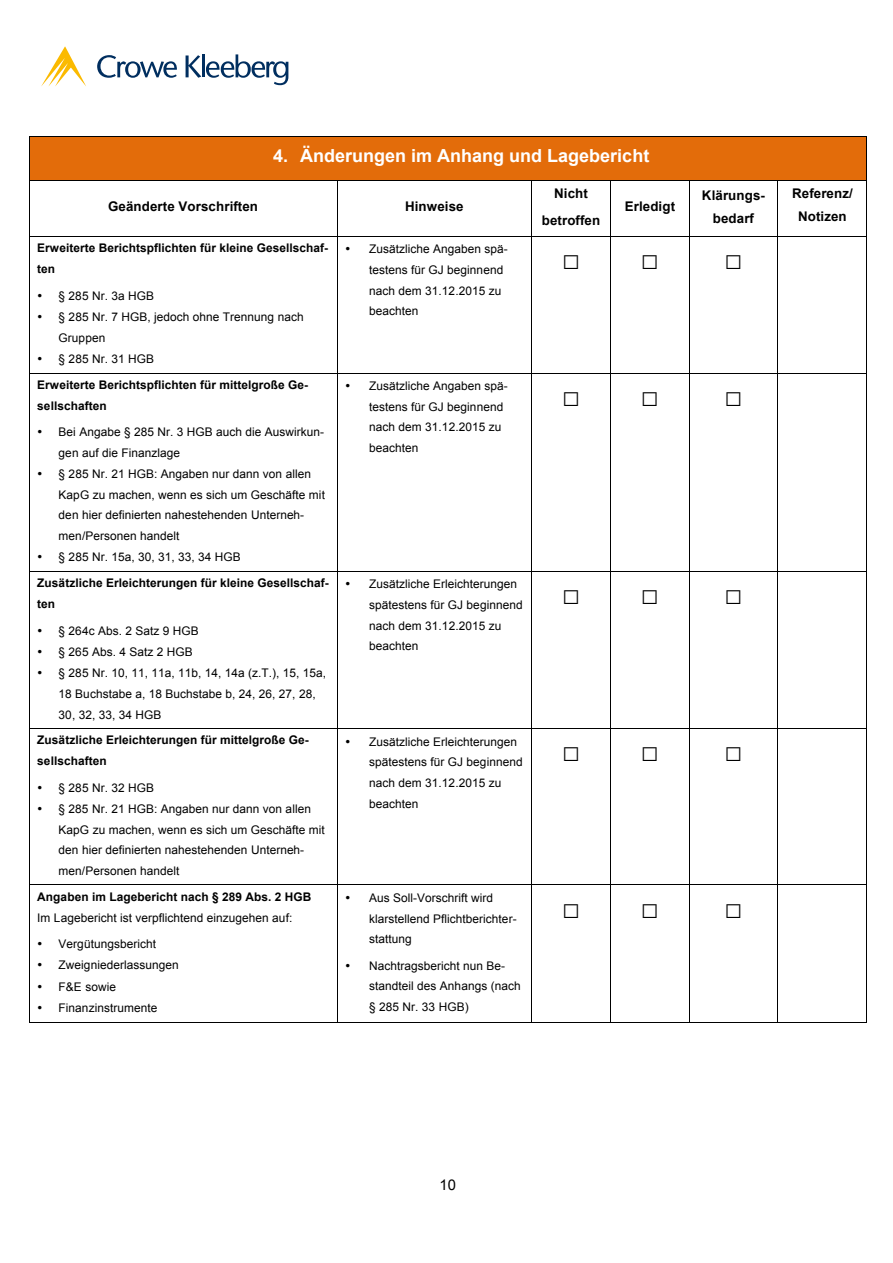
<style>
.page{position:relative;width:893px;height:1263px;background:#fff}
.page>*{position:absolute;margin:0;border:0;box-sizing:border-box;transform-origin:0 0}
.t1{font:29.85px "Arial";color:#000}
.t2{font:700 18px "Arial";color:#fff}
.t3{font:14.7px "Arial";color:#000}
.t4{font:700 13.35px/23.1px "Arial";letter-spacing:.01em;color:#000;text-align:center}
.t5{font:11.85px/20.7px "Arial";letter-spacing:.005em;color:#000}
.t6{font:700 11.85px/20.9px "Arial";letter-spacing:.005em;color:#000}
</style>
<div class="page">
<div style="left:30px;top:137px;width:836px;height:43px;background:#e36c0a"></div>
<hr style="left:29px;top:136px;width:837px;height:1px;background:#000">
<hr style="left:29px;top:137px;width:1px;height:43px;background:#000">
<hr style="left:866px;top:137px;width:1px;height:43px;background:#000">
<hr style="left:29px;top:180px;width:308px;height:1px;background:#000">
<hr style="left:337px;top:180px;width:194px;height:1px;background:#000">
<hr style="left:532px;top:180px;width:78px;height:1px;background:#000">
<hr style="left:611px;top:180px;width:78px;height:1px;background:#000">
<hr style="left:690px;top:180px;width:88px;height:1px;background:#000">
<hr style="left:778px;top:180px;width:88px;height:1px;background:#000">
<hr style="left:29px;top:181px;width:1px;height:55px;background:#000">
<hr style="left:337px;top:181px;width:1px;height:55px;background:#000">
<hr style="left:531px;top:181px;width:1px;height:55px;background:#000">
<hr style="left:610px;top:181px;width:1px;height:55px;background:#000">
<hr style="left:689px;top:181px;width:1px;height:55px;background:#000">
<hr style="left:778px;top:181px;width:1px;height:55px;background:#000">
<hr style="left:866px;top:181px;width:1px;height:55px;background:#000">
<hr style="left:29px;top:236px;width:308px;height:1px;background:#000">
<hr style="left:337px;top:236px;width:194px;height:1px;background:#000">
<hr style="left:532px;top:236px;width:78px;height:1px;background:#000">
<hr style="left:611px;top:236px;width:78px;height:1px;background:#000">
<hr style="left:690px;top:236px;width:88px;height:1px;background:#000">
<hr style="left:778px;top:236px;width:88px;height:1px;background:#000">
<hr style="left:29px;top:237px;width:1px;height:136px;background:#000">
<hr style="left:337px;top:237px;width:1px;height:136px;background:#000">
<hr style="left:531px;top:237px;width:1px;height:136px;background:#000">
<hr style="left:610px;top:237px;width:1px;height:136px;background:#000">
<hr style="left:689px;top:237px;width:1px;height:136px;background:#000">
<hr style="left:778px;top:237px;width:1px;height:136px;background:#000">
<hr style="left:866px;top:237px;width:1px;height:136px;background:#000">
<hr style="left:29px;top:373px;width:308px;height:1px;background:#000">
<hr style="left:337px;top:373px;width:194px;height:1px;background:#000">
<hr style="left:532px;top:373px;width:78px;height:1px;background:#000">
<hr style="left:611px;top:373px;width:78px;height:1px;background:#000">
<hr style="left:690px;top:373px;width:88px;height:1px;background:#000">
<hr style="left:778px;top:373px;width:88px;height:1px;background:#000">
<hr style="left:29px;top:373px;width:1px;height:198px;background:#000">
<hr style="left:337px;top:373px;width:1px;height:198px;background:#000">
<hr style="left:531px;top:373px;width:1px;height:198px;background:#000">
<hr style="left:610px;top:373px;width:1px;height:198px;background:#000">
<hr style="left:689px;top:373px;width:1px;height:198px;background:#000">
<hr style="left:778px;top:373px;width:1px;height:198px;background:#000">
<hr style="left:866px;top:373px;width:1px;height:198px;background:#000">
<hr style="left:29px;top:571px;width:308px;height:1px;background:#000">
<hr style="left:337px;top:571px;width:194px;height:1px;background:#000">
<hr style="left:532px;top:571px;width:78px;height:1px;background:#000">
<hr style="left:611px;top:571px;width:78px;height:1px;background:#000">
<hr style="left:690px;top:571px;width:88px;height:1px;background:#000">
<hr style="left:778px;top:571px;width:88px;height:1px;background:#000">
<hr style="left:29px;top:572px;width:1px;height:156px;background:#000">
<hr style="left:337px;top:572px;width:1px;height:156px;background:#000">
<hr style="left:531px;top:572px;width:1px;height:156px;background:#000">
<hr style="left:610px;top:572px;width:1px;height:156px;background:#000">
<hr style="left:689px;top:572px;width:1px;height:156px;background:#000">
<hr style="left:778px;top:572px;width:1px;height:156px;background:#000">
<hr style="left:866px;top:572px;width:1px;height:156px;background:#000">
<hr style="left:29px;top:728px;width:308px;height:1px;background:#000">
<hr style="left:337px;top:728px;width:194px;height:1px;background:#000">
<hr style="left:532px;top:728px;width:78px;height:1px;background:#000">
<hr style="left:611px;top:728px;width:78px;height:1px;background:#000">
<hr style="left:690px;top:728px;width:88px;height:1px;background:#000">
<hr style="left:778px;top:728px;width:88px;height:1px;background:#000">
<hr style="left:29px;top:729px;width:1px;height:155px;background:#000">
<hr style="left:337px;top:729px;width:1px;height:155px;background:#000">
<hr style="left:531px;top:729px;width:1px;height:155px;background:#000">
<hr style="left:610px;top:729px;width:1px;height:155px;background:#000">
<hr style="left:689px;top:729px;width:1px;height:155px;background:#000">
<hr style="left:778px;top:729px;width:1px;height:155px;background:#000">
<hr style="left:866px;top:729px;width:1px;height:155px;background:#000">
<hr style="left:29px;top:884px;width:308px;height:1px;background:#000">
<hr style="left:337px;top:884px;width:194px;height:1px;background:#000">
<hr style="left:532px;top:884px;width:78px;height:1px;background:#000">
<hr style="left:611px;top:884px;width:78px;height:1px;background:#000">
<hr style="left:690px;top:884px;width:88px;height:1px;background:#000">
<hr style="left:778px;top:884px;width:88px;height:1px;background:#000">
<hr style="left:29px;top:885px;width:1px;height:137px;background:#000">
<hr style="left:29px;top:1022px;width:308px;height:1px;background:#000">
<hr style="left:337px;top:885px;width:1px;height:137px;background:#000">
<hr style="left:337px;top:1022px;width:194px;height:1px;background:#000">
<hr style="left:531px;top:885px;width:1px;height:137px;background:#000">
<hr style="left:532px;top:1022px;width:78px;height:1px;background:#000">
<hr style="left:610px;top:885px;width:1px;height:137px;background:#000">
<hr style="left:611px;top:1022px;width:78px;height:1px;background:#000">
<hr style="left:689px;top:885px;width:1px;height:137px;background:#000">
<hr style="left:690px;top:1022px;width:88px;height:1px;background:#000">
<hr style="left:778px;top:885px;width:1px;height:137px;background:#000">
<hr style="left:778px;top:1022px;width:88px;height:1px;background:#000">
<hr style="left:866px;top:885px;width:1px;height:137px;background:#000">
<svg style="left:97px;top:55px;width:80px;height:23px"></svg>
<svg style="left:41px;top:47px;width:45px;height:39px"></svg>
<svg style="left:186px;top:54px;width:102px;height:31px"></svg>
<h2 class="t2" style="left:273px;top:143px;width:378px">4. Änderungen im Anhang und Lagebericht</h2>
<p class="t4" style="left:108px;top:196px;width:151px">Geänderte Vorschriften</p>
<p class="t4" style="left:405px;top:196px;width:60px">Hinweise</p>
<p class="t4" style="left:542px;top:179px;width:60px;line-height:27.8px">Nicht betroffen</p>
<p class="t4" style="left:625px;top:196px;width:52px">Erledigt</p>
<p class="t4" style="left:702px;top:184px;width:64px">Klärungs&shy;bedarf</p>
<p class="t4" style="left:792px;top:182px;width:62px">Referenz/<br>Notizen</p>
<p class="t6" style="left:37px;top:238px;width:292px">Erweiterte Berichtspflichten für kleine Gesellschaf&shy;ten</p>
<p class="t5" style="left:37px;top:285px;width:118px">• § 285 Nr. 3a HGB</p>
<p class="t5" style="left:59px;top:306px;width:246px;text-indent:-21px">• § 285 Nr. 7 HGB, jedoch ohne Trennung nach<br>Gruppen</p>
<p class="t5" style="left:37px;top:349px;width:118px">• § 285 Nr. 31 HGB</p>
<p class="t6" style="left:37px;top:375px;width:272px">Erweiterte Berichtspflichten für mittelgroße Ge&shy;sellschaften</p>
<p class="t5" style="left:59px;top:421px;width:267px;text-indent:-21px">• Bei Angabe § 285 Nr. 3 HGB auch die Auswirkun&shy;gen auf die Finanzlage</p>
<p class="t5" style="left:59px;top:463px;width:268px;text-indent:-21px">• § 285 Nr. 21 HGB: Angaben nur dann von allen KapG zu machen, wenn es sich um Geschäfte mit den hier definierten nahestehenden Unterneh&shy;men/Personen handelt</p>
<p class="t5" style="left:37px;top:547px;width:205px">• § 285 Nr. 15a, 30, 31, 33, 34 HGB</p>
<p class="t6" style="left:37px;top:573px;width:293px">Zusätzliche Erleichterungen für kleine Gesellschaf&shy;ten</p>
<p class="t5" style="left:37px;top:620px;width:163px">• § 264c Abs. 2 Satz 9 HGB</p>
<p class="t5" style="left:37px;top:641px;width:157px">• § 265 Abs. 4 Satz 2 HGB</p>
<p class="t5" style="left:59px;top:663px;width:269px;text-indent:-21px">• § 285 Nr. 10, 11, 11a, 11b, 14, 14a (z.T.), 15, 15a,<br>18 Buchstabe a, 18 Buchstabe b, 24, 26, 27, 28,<br>30, 32, 33, 34 HGB</p>
<p class="t6" style="left:37px;top:730px;width:273px">Zusätzliche Erleichterungen für mittelgroße Ge&shy;sellschaften</p>
<p class="t5" style="left:37px;top:777px;width:118px">• § 285 Nr. 32 HGB</p>
<p class="t5" style="left:59px;top:798px;width:268px;text-indent:-21px">• § 285 Nr. 21 HGB: Angaben nur dann von allen KapG zu machen, wenn es sich um Geschäfte mit den hier definierten nahestehenden Unterneh&shy;men/Personen handelt</p>
<p class="t6" style="left:37px;top:887px;width:276px">Angaben im Lagebericht nach § 289 Abs. 2 HGB</p>
<p class="t5" style="left:37px;top:908px;width:256px">Im Lagebericht ist verpflichtend einzugehen auf:</p>
<p class="t5" style="left:37px;top:934px;width:120px">• Vergütungsbericht</p>
<p class="t5" style="left:37px;top:955px;width:143px">• Zweigniederlassungen</p>
<p class="t5" style="left:37px;top:976px;width:80px">• F&amp;E sowie</p>
<p class="t5" style="left:37px;top:998px;width:122px">• Finanzinstrumente</p>
<p class="t5" style="left:369px;top:239px;width:140px;text-indent:-24px">• Zusätzliche Angaben spä&shy;testens für GJ beginnend nach dem 31.12.2015 zu beachten</p>
<h1 class="t1" style="left:562px;top:239px;width:98px">□ □</h1>
<h1 class="t1" style="left:724px;top:239px;width:20px">□</h1>
<p class="t5" style="left:369px;top:376px;width:140px;text-indent:-24px">• Zusätzliche Angaben spä&shy;testens für GJ beginnend nach dem 31.12.2015 zu beachten</p>
<h1 class="t1" style="left:562px;top:376px;width:98px">□ □</h1>
<h1 class="t1" style="left:724px;top:376px;width:20px">□</h1>
<p class="t5" style="left:369px;top:574px;width:155px;text-indent:-24px">• Zusätzliche Erleichterungen spätestens für GJ beginnend nach dem 31.12.2015 zu beachten</p>
<h1 class="t1" style="left:562px;top:574px;width:98px">□ □</h1>
<h1 class="t1" style="left:724px;top:574px;width:20px">□</h1>
<p class="t5" style="left:369px;top:731px;width:155px;text-indent:-24px">• Zusätzliche Erleichterungen spätestens für GJ beginnend nach dem 31.12.2015 zu beachten</p>
<h1 class="t1" style="left:562px;top:731px;width:98px">□ □</h1>
<h1 class="t1" style="left:724px;top:731px;width:20px">□</h1>
<p class="t5" style="left:369px;top:888px;width:149px;text-indent:-24px">• Aus Soll-Vorschrift wird klarstellend Pflichtberichter&shy;stattung</p>
<p class="t5" style="left:369px;top:955px;width:153px;text-indent:-24px">• Nachtragsbericht nun Be&shy;standteil des Anhangs (nach § 285 Nr. 33 HGB)</p>
<h1 class="t1" style="left:562px;top:888px;width:98px">□ □</h1>
<h1 class="t1" style="left:724px;top:888px;width:20px">□</h1>
<p class="t3" style="left:440px;top:1175px;width:18px">10</p>
</div>
